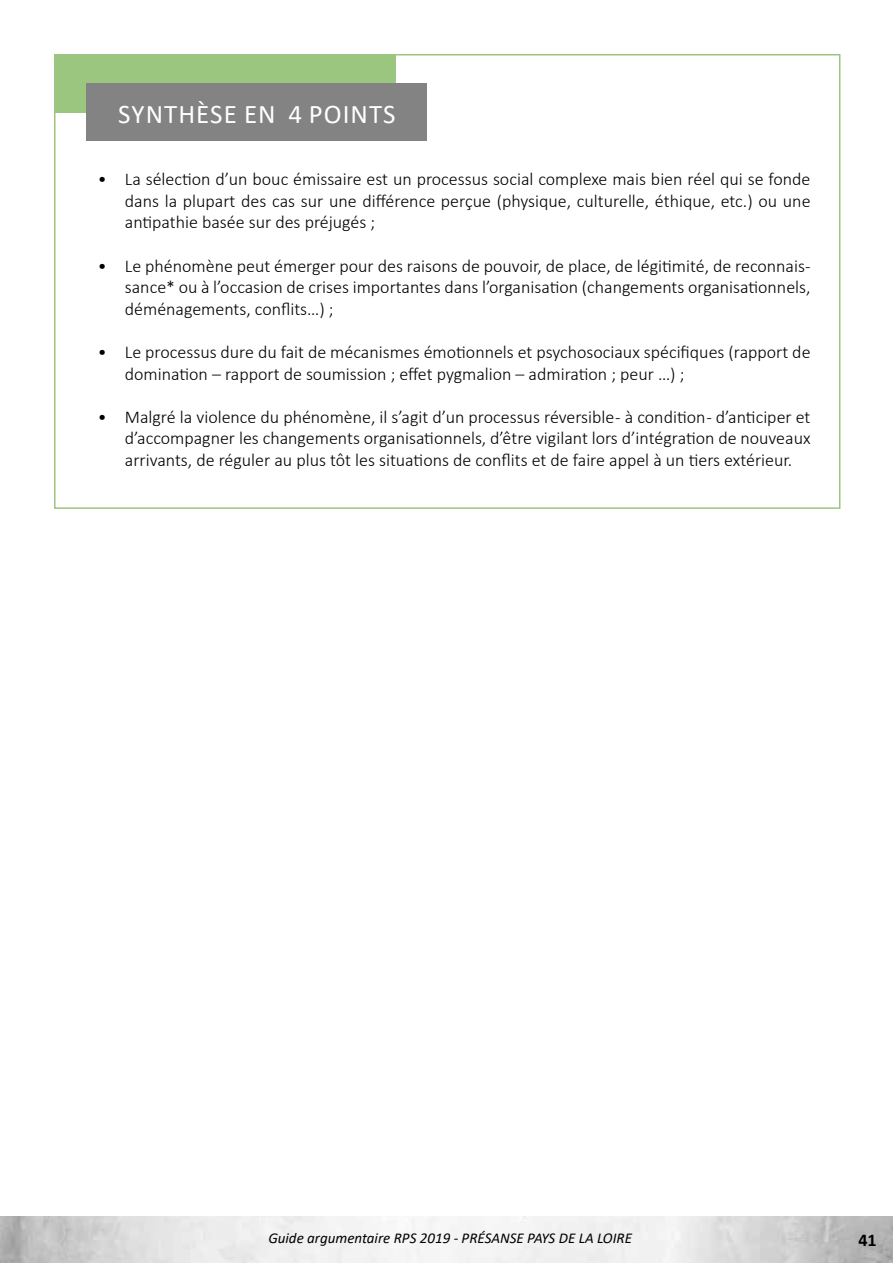
<style>
.page{position:relative;width:893px;height:1263px;background:#fff}
.page>*{position:absolute;margin:0;border:0;box-sizing:border-box;transform-origin:0 0}
.t1{font:27px "Calibri";letter-spacing:.04em;color:#fff}
.t2{font:300 18px/21.6px "Calibri";color:#000;text-align:justify}
.t3{font:700 18px "Calibri";color:#000}
.t4{font:italic 15px "Calibri";color:#000}
</style>
<div class="page">
<div style="left:55px;top:55px;width:341px;height:57px;background:#9bc680"></div>
<div style="left:86px;top:84px;width:341px;height:57px;background:#848383"></div>
<div style="left:54px;top:54px;width:786px;height:455px;border:2px solid #9cc680"></div>
<h1 class="t1" style="left:118px;top:95px;width:279px">SYNTHÈSE EN 4 POINTS</h1>
<p class="t2" style="left:125px;top:168px;width:687px;text-indent:-27px">• La sélection d’un bouc émissaire est un processus social complexe mais bien réel qui se fonde dans la plupart des cas sur une différence perçue (physique, culturelle, éthique, etc.) ou une antipathie basée sur des préjugés ;</p>
<p class="t2" style="left:125px;top:255px;width:687px;text-indent:-27px">• Le phénomène peut émerger pour des raisons de pouvoir, de place, de légitimité, de reconnais&shy;sance* ou à l’occasion de crises importantes dans l’organisation (changements organisationnels, déménagements, conflits…) ;</p>
<p class="t2" style="left:125px;top:341px;width:687px;text-indent:-27px">• Le processus dure du fait de mécanismes émotionnels et psychosociaux spécifiques (rapport de domination – rapport de soumission ; effet pygmalion – admiration ; peur …) ;</p>
<p class="t2" style="left:125px;top:406px;width:687px;text-indent:-27px">• Malgré la violence du phénomène, il s’agit d’un processus réversible- à condition- d’anticiper et d’accompagner les changements organisationnels, d’être vigilant lors d’intégration de nouveaux arrivants, de réguler au plus tôt les situations de conflits et de faire appel à un tiers extérieur.</p>
<p class="t4" style="left:268px;top:1227px;width:365px">Guide argumentaire RPS 2019 - PRÉSANSE PAYS DE LA LOIRE</p>
<p class="t3" style="left:858px;top:1227px;width:20px">41</p>
</div>
